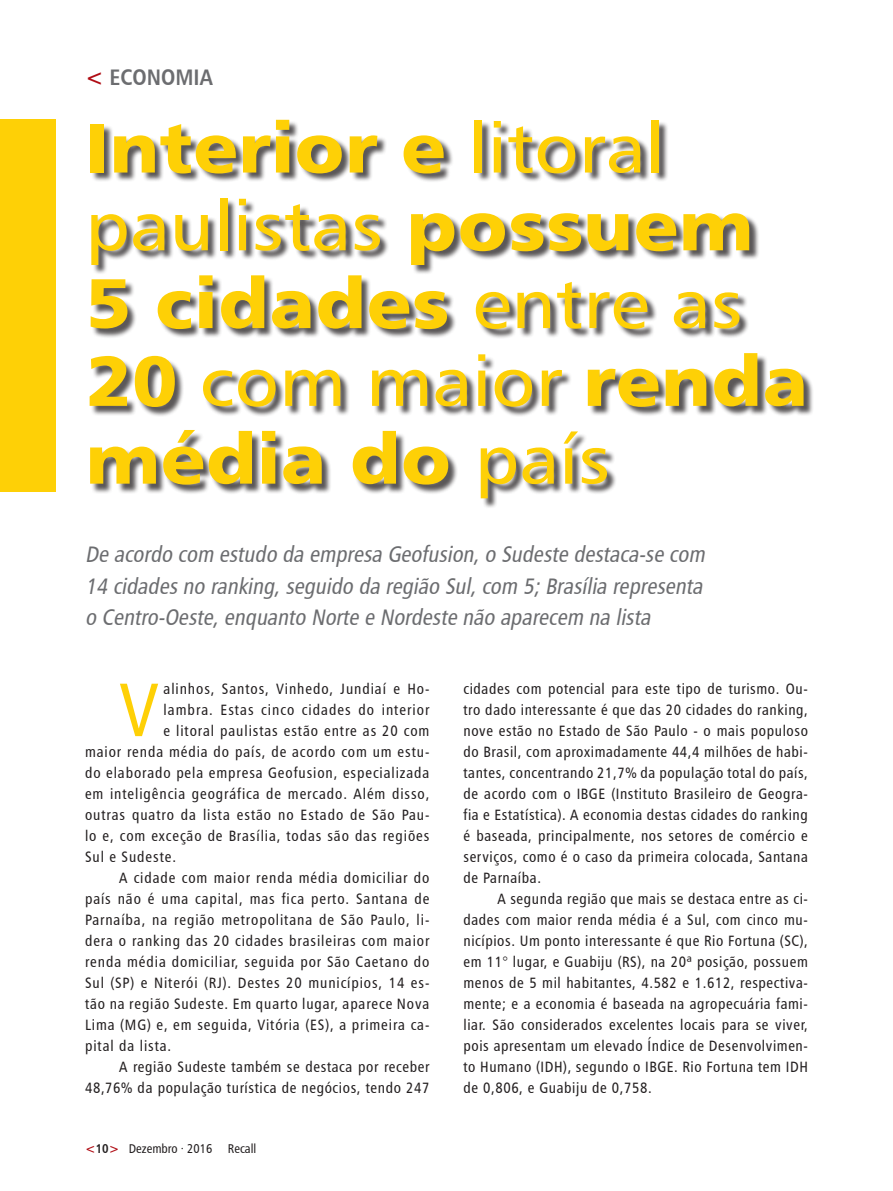
<style>
.page{position:relative;width:893px;height:1191px;background:#fff}
.page>*{position:absolute;margin:0;border:0;box-sizing:border-box;transform-origin:0 0}
.Corpo{font:75.6px "Humanist 777 BT Roman Condensed B";color:#fed006}
.Titulo{font:70.35px/77.7px "Humanist 777 BT Black B";color:#fed006;scale:1.07 1}
.Linha{font:italic 22.5px/31.5px "Humanist 777 BT Roman Condensed B";color:#6c6d70;text-align:justify}
.t1{font:22.5px "Humanist 777 BT Bold Condensed B";color:#6c6d70}
.Corpo-2{font:15px/21px "Humanist 777 BT Roman Condensed B";letter-spacing:.06em;color:#231f20;text-align:justify}
.Corpo-3{font:15px/21px "Humanist 777 BT Roman Condensed B";letter-spacing:.04em;color:#231f20;text-align:right}
.t2{font:12.75px "Humanist 777 BT Roman Condensed B";color:#231f20}
.s1{color:#b00d15}
.s2{font-family:"Humanist 777 BT Roman B"}
.s3{font-family:"Humanist 777 BT Bold Condensed B";color:#b00d15}
.s4{font-family:"Humanist 777 BT Bold Condensed B"}
</style>
<div class="page">
<div style="left:91px;top:121px;width:723px;height:387px;background:#231f20;opacity:.75"></div>
<div style="left:0;top:119px;width:56px;height:372px;background:#fed006"></div>
<p class="t1" style="left:85px;top:63px;width:129px"><span class="s1">&lt;</span> ECONOMIA</p>
<p class="Titulo" style="left:85px;top:107px;width:626px">Interior e <span class="s2">litoral paulistas</span> possuem</p>
<p class="Titulo" style="left:85px;top:263px;width:616px">5 cidades <span class="s2">entre as</span></p>
<p class="Titulo" style="left:85px;top:340px;width:677px">20 <span class="s2">com maior</span> renda média do <span class="s2">país</span></p>
<p class="Linha" style="left:85px;top:538px;width:626px">De acordo com estudo da empresa Geofusion,o Sudeste destaca-se com 14 cidadesno ranking,seguido da região Sul,com 5;Brasília representa o Centro-Oeste,enquanto Norte e Nordeste não aparecem na lista</p>
<p class="Corpo" style="left:119px;top:663px;width:42px">V</p>
<p class="Corpo-2" style="left:164px;top:678px;width:267px">alinhos, Santos, Vinhedo, Jundiaí e Ho-</p>
<p class="Corpo-2" style="left:164px;top:699px;width:267px">lambra. Estas cinco cidades do interior</p>
<p class="Corpo-2" style="left:164px;top:720px;width:267px">e litoral paulistas estão entre as 20 com</p>
<p class="Corpo-2" style="left:85px;top:741px;width:346px">maior renda média do país, de acordo com um estu-</p>
<p class="Corpo-2" style="left:85px;top:762px;width:346px">do elaborado pela empresa Geofusion, especializada</p>
<p class="Corpo-2" style="left:85px;top:783px;width:346px">em inteligência geográfica de mercado. Além disso,</p>
<p class="Corpo-2" style="left:85px;top:804px;width:346px">outras quatro da lista estão no Estado de São Pau-</p>
<p class="Corpo-2" style="left:85px;top:825px;width:346px">lo e, com exceção de Brasília, todas são das regiões</p>
<p class="Corpo-2" style="left:85px;top:846px;width:93px">Sul e Sudeste.</p>
<p class="Corpo-2" style="left:85px;top:867px;width:346px;text-indent:34px">A cidade com maior renda média domiciliar do país não é uma capital, mas fica perto. Santana de Parnaíba, na região metropolitana de São Paulo, li&shy;dera o ranking das 20 cidades brasileiras com maior renda média domiciliar, seguida por São Caetano do Sul (SP) e Niterói (RJ). Destes 20 municípios, 14 es&shy;tão na região Sudeste. Em quarto lugar, aparece Nova Lima (MG) e, em seguida, Vitória (ES), a primeira ca&shy;pital da lista.</p>
<p class="Corpo-3" style="left:85px;top:1056px;width:346px">A região Sudeste também se destaca por receber<br>48,76% da população turística de negócios, tendo 247</p>
<p class="t2" style="left:85px;top:1140px;width:173px"><span class="s3">&lt;</span><span class="s4">10</span><span class="s3">&gt;</span> Dezembro · 2016 Recall</p>
<p class="Corpo-2" style="left:463px;top:678px;width:346px">cidades com potencial para este tipo de turismo. Ou&shy;tro dado interessante é que das 20 cidades do ranking, nove estão no Estado de São Paulo - o mais populoso do Brasil, com aproximadamente 44,4 milhões de habi&shy;tantes, concentrando 21,7% da população total do país, de acordo com o IBGE (Instituto Brasileiro de Geogra&shy;fia e Estatística). A economia destas cidades do ranking é baseada, principalmente, nos setores de comércio e serviços, como é o caso da primeira colocada, Santana de Parnaíba.</p>
<p class="Corpo-2" style="left:463px;top:888px;width:346px;text-indent:34px">A segunda região que mais se destaca entre as ci&shy;dades com maior renda média é a Sul, com cinco mu&shy;nicípios. Um ponto interessante é que Rio Fortuna (SC), em 11° lugar, e Guabiju (RS), na 20ª posição, possuem menos de 5 mil habitantes, 4.582 e 1.612, respectiva&shy;mente; e a economia é baseada na agropecuária fami&shy;liar. São considerados excelentes locais para se viver, pois apresentam um elevado Índice de Desenvolvimen&shy;to Humano (IDH), segundo o IBGE. Rio Fortuna tem IDH de 0,806, e Guabiju de 0,758.</p>
</div>
